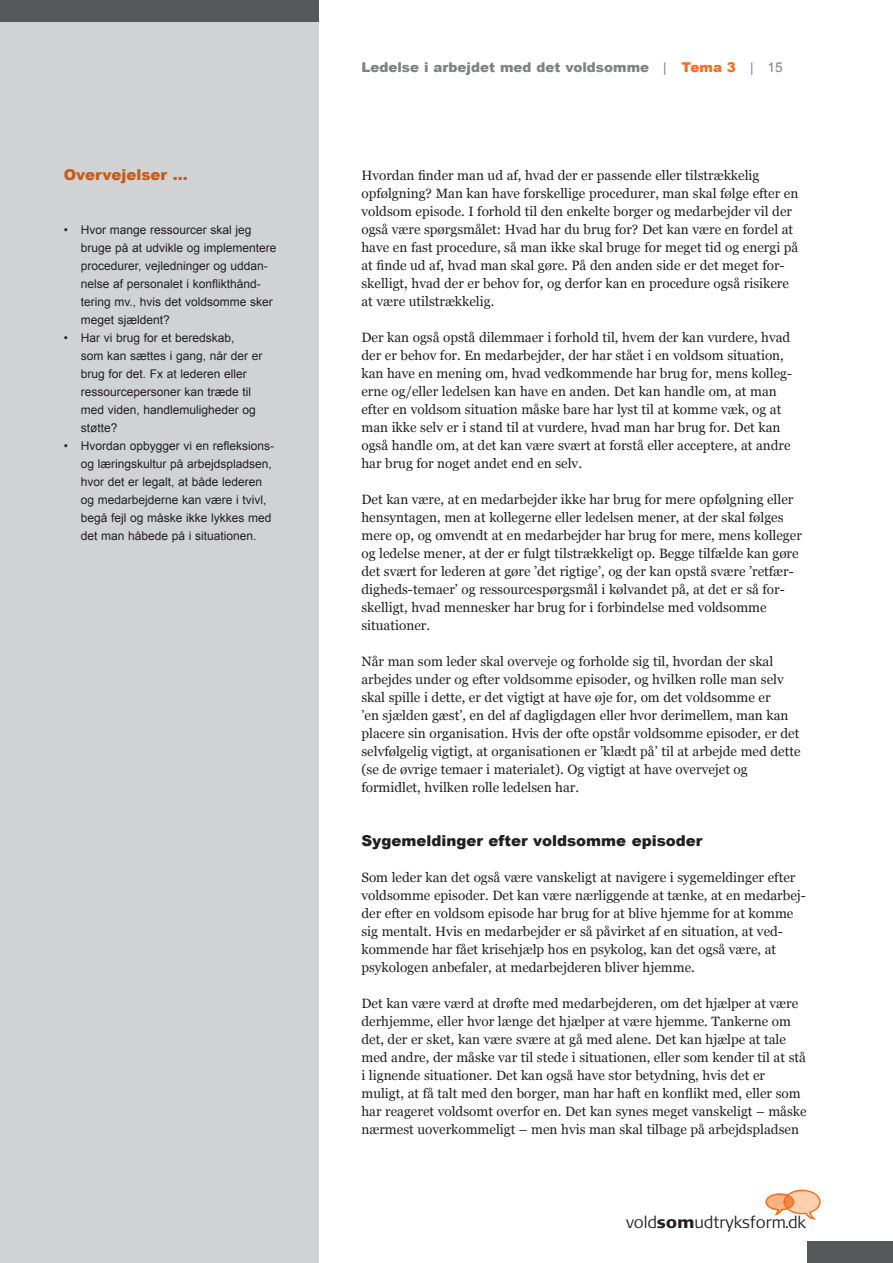
<style>
.page{position:relative;width:893px;height:1263px;background:#fff}
.page>*{position:absolute;margin:0;border:0;box-sizing:border-box;transform-origin:0 0}
.t1{font:300 16.5px "Signa Normal";letter-spacing:-.01em;color:#231f20}
.t2{font:900 15px "Arial";color:#231f20}
.t3{font:900 15px "Arial";color:#c85b18}
.t4{font:13.5px/18px "Georgia";color:#231f20}
.t5{font:900 13.5px "Arial";color:#808285}
.t6{font:12px/18px "Arial";color:#231f20}
.s1{font-weight:400}
.s2{color:#f36e21}
.s3{font-weight:900}
</style>
<div class="page">
<div style="left:0;top:0;width:319px;height:1263px;background:#d1d2d4"></div>
<div style="left:0;top:0;width:319px;height:21px;background:#57585a"></div>
<div style="left:808px;top:1242px;width:85px;height:21px;background:#57585a"></div>
<svg style="left:765px;top:1189px;width:56px;height:30px"></svg>
<p class="t3" style="left:64px;top:164px;width:115px">Overvejelser ...</p>
<p class="t6" style="left:81px;top:221px;width:197px;text-indent:-17px">• Hvor mange ressourcer skal jeg bruge på at udvikle og implementere procedurer, vejledninger og uddan&shy;nelse af personalet i konflikthånd&shy;tering mv., hvis det voldsomme sker meget sjældent?</p>
<p class="t6" style="left:81px;top:329px;width:183px;text-indent:-17px">• Har vi brug for et beredskab,<br>som kan sættes i gang, når der er brug for det. Fx at lederen eller ressourcepersoner kan træde til med viden, handlemuligheder og støtte?</p>
<p class="t6" style="left:81px;top:437px;width:194px;text-indent:-17px">• Hvordan opbygger vi en refleksions&shy;og læringskultur på arbejdspladsen, hvor det er legalt, at både lederen og medarbejderne kan være i tvivl, begå fejl og måske ikke lykkes med det man håbede på i situationen.</p>
<p class="t5" style="left:361px;top:57px;width:423px">Ledelse i arbejdet med det voldsomme <span class="s1">|</span> <span class="s2">Tema 3</span> <span class="s1">| 15</span></p>
<p class="t4" style="left:361px;top:166px;width:438px">Hvordan finder man ud af, hvad der er passende eller tilstrækkelig opfølgning? Man kan have forskellige procedurer, man skal følge efter en voldsom episode. I forhold til den enkelte borger og medarbejder vil der også være spørgsmålet: Hvad har du brug for? Det kan være en fordel at have en fast procedure, så man ikke skal bruge for meget tid og energi på at finde ud af, hvad man skal gøre. På den anden side er det meget for&shy;skelligt, hvad der er behov for, og derfor kan en procedure også risikere at være utilstrækkelig.</p>
<p class="t4" style="left:361px;top:328px;width:431px">Der kan også opstå dilemmaer i forhold til, hvem der kan vurdere, hvad der er behov for. En medarbejder, der har stået i en voldsom situation, kan have en mening om, hvad vedkommende har brug for, mens kolleg&shy;erne og/eller ledelsen kan have en anden. Det kan handle om, at man efter en voldsom situation måske bare har lyst til at komme væk, og at man ikke selv er i stand til at vurdere, hvad man har brug for. Det kan også handle om, at det kan være svært at forstå eller acceptere, at andre har brug for noget andet end en selv.</p>
<p class="t4" style="left:361px;top:490px;width:442px">Det kan være, at en medarbejder ikke har brug for mere opfølgning eller hensyntagen, men at kollegerne eller ledelsen mener, at der skal følges mere op, og omvendt at en medarbejder har brug for mere, mens kolleger og ledelse mener, at der er fulgt tilstrækkeligt op. Begge tilfælde kan gøre det svært for lederen at gøre ’det rigtige’, og der kan opstå svære ’retfær&shy;digheds-temaer’ og ressourcespørgsmål i kølvandet på, at det er så for&shy;skelligt, hvad mennesker har brug for i forbindelse med voldsomme situationer.</p>
<p class="t4" style="left:361px;top:652px;width:441px">Når man som leder skal overveje og forholde sig til, hvordan der skal arbejdes under og efter voldsomme episoder, og hvilken rolle man selv skal spille i dette, er det vigtigt at have øje for, om det voldsomme er<br>’en sjælden gæst’, en del af dagligdagen eller hvor derimellem, man kan placere sin organisation. Hvis der ofte opstår voldsomme episoder, er det selvfølgelig vigtigt, at organisationen er ’klædt på’ til at arbejde med dette (se de øvrige temaer i materialet). Og vigtigt at have overvejet og formidlet, hvilken rolle ledelsen har.</p>
<p class="t2" style="left:361px;top:830px;width:343px">Sygemeldinger efter voldsomme episoder</p>
<p class="t4" style="left:361px;top:868px;width:445px">Som leder kan det også være vanskeligt at navigere i sygemeldinger efter voldsomme episoder. Det kan være nærliggende at tænke, at en medarbej&shy;der efter en voldsom episode har brug for at blive hjemme for at komme sig mentalt. Hvis en medarbejder er så påvirket af en situation, at ved&shy;kommende har fået krisehjælp hos en psykolog, kan det også være, at psykologen anbefaler, at medarbejderen bliver hjemme.</p>
<p class="t4" style="left:361px;top:994px;width:447px">Det kan være værd at drøfte med medarbejderen, om det hjælper at være derhjemme, eller hvor længe det hjælper at være hjemme. Tankerne om det, der er sket, kan være svære at gå med alene. Det kan hjælpe at tale med andre, der måske var til stede i situationen, eller som kender til at stå i lignende situationer. Det kan også have stor betydning, hvis det er muligt, at få talt med den borger, man har haft en konflikt med, eller som har reageret voldsomt overfor en. Det kan synes meget vanskeligt – måske nærmest uoverkommeligt – men hvis man skal tilbage på arbejdspladsen</p>
<p class="t1" style="left:626px;top:1213px;width:181px">vold<span class="s3">som</span>udtryksform.dk</p>
</div>
